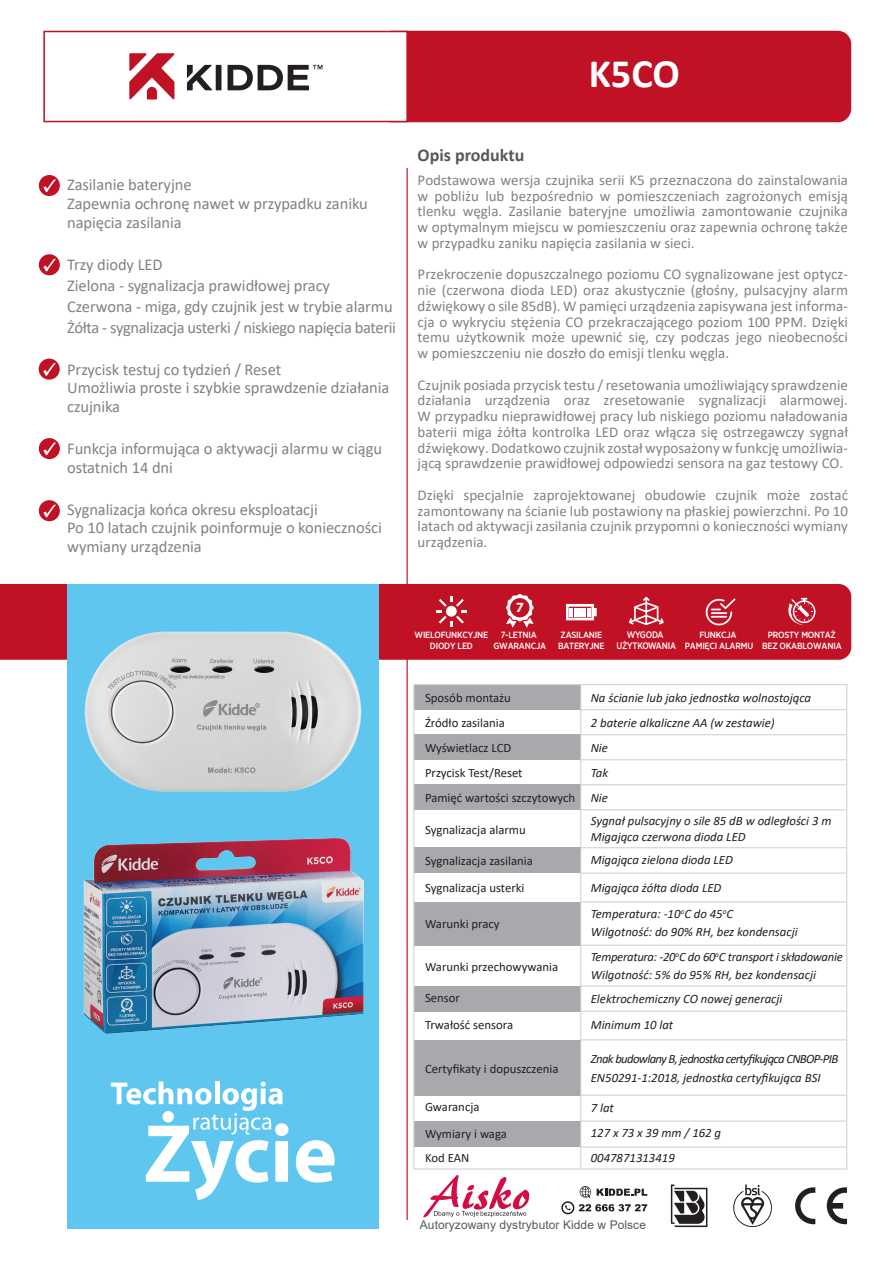
<style>
.page{position:relative;width:893px;height:1263px;background:#fff}
.page>*{position:absolute;margin:0;border:0;box-sizing:border-box;transform-origin:0 0}
.t1{font:700 40.5px "Calibri";color:#fff}
.t2{font:700 18px "Calibri";color:#57585a}
.t3{font:16.5px/18.8px "Calibri";letter-spacing:-.005em;color:#808285}
.t4{font:15px/15.8px "Calibri";color:#808285;text-align:justify}
.t5{font:700 13.05px "Gotham";color:#fff}
.t6{font:italic 12.75px/25px "Calibri";color:#231f20}
.t7{font:12.75px/25px "Calibri";color:#231f20}
.t8{font:italic 12.75px/19.5px "Calibri";letter-spacing:-.05em;color:#231f20}
.t9{font:italic 12.6px "Calibri";letter-spacing:-.02em;color:#231f20}
.t10{font:12px "Arial";letter-spacing:.005em;color:#57585a}
.t11{font:500 9.45px/10.8px "Gotham Narrow";letter-spacing:-.02em;color:#fff;text-align:center;scale:.95 1}
.t12{font:500 9px/10.8px "Gotham Narrow";letter-spacing:-.025em;color:#fff;text-align:center}
</style>
<div class="page">
<div style="left:378px;top:32px;width:472px;height:90px;background:#c01125;border-radius:13px"></div>
<div style="left:377px;top:31px;width:474px;height:91px;border:2px solid #c01125;border-radius:13px"></div>
<div style="left:414px;top:685px;width:167px;height:25px;background:#a8a9ad"></div>
<div style="left:414px;top:735px;width:167px;height:25px;background:#a8a9ad"></div>
<div style="left:414px;top:785px;width:167px;height:25px;background:#a8a9ad"></div>
<div style="left:414px;top:848px;width:167px;height:25px;background:#a8a9ad"></div>
<div style="left:414px;top:986px;width:167px;height:25px;background:#a8a9ad"></div>
<div style="left:414px;top:1121px;width:167px;height:26px;background:#a8a9ad"></div>
<div style="left:414px;top:1040px;width:167px;height:55px;background:#a8a9ad"></div>
<div style="left:414px;top:902px;width:167px;height:43px;background:#a8a9ad"></div>
<hr style="left:580px;top:685px;width:1px;height:482px;background:#d1d2d4">
<hr style="left:581px;top:709px;width:265px;height:1px;background:#d1d2d4">
<hr style="left:581px;top:734px;width:265px;height:1px;background:#d1d2d4">
<hr style="left:581px;top:759px;width:265px;height:1px;background:#d1d2d4">
<hr style="left:581px;top:784px;width:265px;height:1px;background:#d1d2d4">
<hr style="left:581px;top:809px;width:265px;height:1px;background:#d1d2d4">
<hr style="left:581px;top:847px;width:265px;height:1px;background:#d1d2d4">
<hr style="left:581px;top:872px;width:265px;height:2px;background:#d1d2d4">
<hr style="left:581px;top:901px;width:265px;height:1px;background:#d1d2d4">
<hr style="left:581px;top:945px;width:265px;height:1px;background:#d1d2d4">
<hr style="left:581px;top:985px;width:265px;height:2px;background:#d1d2d4">
<hr style="left:581px;top:1010px;width:265px;height:2px;background:#d1d2d4">
<hr style="left:581px;top:1039px;width:265px;height:1px;background:#d1d2d4">
<hr style="left:581px;top:1094px;width:265px;height:2px;background:#d1d2d4">
<hr style="left:581px;top:1120px;width:265px;height:2px;background:#d1d2d4">
<hr style="left:581px;top:1146px;width:265px;height:1px;background:#d1d2d4">
<hr style="left:406px;top:168px;width:2px;height:1052px;background:#c01125">
<div style="left:39px;top:175px;width:21px;height:21px;background:#c01125;border-radius:50%"></div>
<svg style="left:43px;top:179px;width:13px;height:15px"></svg>
<div style="left:39px;top:254px;width:21px;height:21px;background:#c01125;border-radius:50%"></div>
<svg style="left:43px;top:259px;width:13px;height:13px"></svg>
<div style="left:39px;top:359px;width:21px;height:21px;background:#c01125;border-radius:50%"></div>
<svg style="left:43px;top:363px;width:13px;height:15px"></svg>
<div style="left:39px;top:438px;width:21px;height:21px;background:#c01125;border-radius:50%"></div>
<svg style="left:43px;top:442px;width:13px;height:14px"></svg>
<div style="left:39px;top:500px;width:21px;height:21px;background:#c01125;border-radius:50%"></div>
<svg style="left:43px;top:505px;width:13px;height:13px"></svg>
<svg style="left:423px;top:1175px;width:106px;height:42px"></svg>
<svg style="left:597px;top:1189px;width:50px;height:7px"></svg>
<svg style="left:580px;top:1186px;width:11px;height:12px"></svg>
<svg style="left:579px;top:1204px;width:68px;height:7px"></svg>
<div style="left:561px;top:1201px;width:13px;height:13px;border:2px solid #231f20;border-radius:50%"></div>
<svg style="left:565px;top:1205px;width:6px;height:5px"></svg>
<svg style="left:671px;top:1184px;width:36px;height:43px"></svg>
<svg style="left:795px;top:1187px;width:20px;height:37px"></svg>
<svg style="left:827px;top:1187px;width:20px;height:37px"></svg>
<svg style="left:733px;top:1184px;width:39px;height:44px"></svg>
<div style="left:43px;top:31px;width:365px;height:91px;background:#fff;border:2px solid #c01125"></div>
<div style="left:216px;top:65px;width:5px;height:25px;background:#231f20"></div>
<svg style="left:187px;top:65px;width:25px;height:25px"></svg>
<svg style="left:129px;top:53px;width:46px;height:47px"></svg>
<svg style="left:228px;top:65px;width:94px;height:25px"></svg>
<div style="left:0;top:584px;width:851px;height:76px;background:#c01125"></div>
<svg style="left:566px;top:604px;width:31px;height:16px"></svg>
<svg style="left:506px;top:594px;width:28px;height:34px"></svg>
<svg style="left:436px;top:596px;width:31px;height:31px"></svg>
<svg style="left:787px;top:598px;width:28px;height:27px"></svg>
<svg style="left:629px;top:597px;width:35px;height:28px"></svg>
<svg style="left:705px;top:597px;width:32px;height:29px"></svg>
<div style="left:67px;top:584px;width:311px;height:645px;background:#5fc7ef"></div>
<img style="left:83px;top:837px;width:281px;height:197px">
<img style="left:64px;top:605px;width:318px;height:212px">
<svg style="left:111px;top:1081px;width:177px;height:119px"></svg>
<svg style="left:296px;top:1140px;width:39px;height:42px"></svg>
<h1 class="t1" style="left:589px;top:45px;width:93px">K5CO</h1>
<p class="t3" style="left:67px;top:175px;width:302px">Zasilanie bateryjne<br>Zapewnia ochronę nawet w przypadku zaniku napięcia zasilania</p>
<p class="t3" style="left:67px;top:253px;width:330px;line-height:21px">Trzy diody LED<br>Zielona - sygnalizacja prawidłowej pracy Czerwona - miga, gdy czujnik jest w trybie alarmu Żółta - sygnalizacja usterki / niskiego napięcia baterii</p>
<p class="t3" style="left:67px;top:359px;width:324px">Przycisk testuj co tydzień / Reset<br>Umożliwia proste i szybkie sprawdzenie działania czujnika</p>
<p class="t3" style="left:67px;top:439px;width:316px">Funkcja informująca o aktywacji alarmu w ciągu ostatnich 14 dni</p>
<p class="t3" style="left:67px;top:499px;width:316px">Sygnalizacja końca okresu eksploatacji<br>Po 10 latach czujnik poinformuje o konieczności wymiany urządzenia</p>
<p class="t2" style="left:418px;top:142px;width:108px">Opis produktu</p>
<p class="t4" style="left:418px;top:172px;width:432px">Podstawowa wersja czujnika serii K5 przeznaczona do zainstalowania w pobliżu lub bezpośrednio w pomieszczeniach zagrożonych emisją tlenku węgla. Zasilanie bateryjne umożliwia zamontowanie czujnika w optymalnym miejscu w pomieszczeniu oraz zapewnia ochronę także w przypadku zaniku napięcia zasilania w sieci.</p>
<p class="t4" style="left:418px;top:266px;width:432px">Przekroczenie dopuszczalnego poziomu CO sygnalizowane jest optycz&shy;nie (czerwona dioda LED) oraz akustycznie (głośny, pulsacyjny alarm dźwiękowy o sile 85dB). W pamięci urządzenia zapisywana jest informa&shy;cja o wykryciu stężenia CO przekraczającego poziom 100 PPM. Dzięki temu użytkownik może upewnić się, czy podczas jego nieobecności w pomieszczeniu nie doszło do emisji tlenku węgla.</p>
<p class="t4" style="left:418px;top:376px;width:432px">Czujnik posiada przycisk testu / resetowania umożliwiający sprawdzenie działania urządzenia oraz zresetowanie sygnalizacji alarmowej.<br>W przypadku nieprawidłowej pracy lub niskiego poziomu naładowania baterii miga żółta kontrolka LED oraz włącza się ostrzegawczy sygnał dźwiękowy. Dodatkowo czujnik został wyposażony w funkcję umożliwia&shy;jącą sprawdzenie prawidłowej odpowiedzi sensora na gaz testowy CO.</p>
<p class="t4" style="left:418px;top:487px;width:432px">Dzięki specjalnie zaprojektowanej obudowie czujnik może zostać zamontowany na ścianie lub postawiony na płaskiej powierzchni. Po 10 latach od aktywacji zasilania czujnik przypomni o konieczności wymiany urządzenia.</p>
<p class="t5" style="left:516px;top:599px;width:10px">7</p>
<p class="t12" style="left:493px;top:629px;width:54px">7-LETNIA<br>GWARANCJA</p>
<p class="t12" style="left:415px;top:629px;width:75px">WIELOFUNKCYJNE<br>DIODY LED</p>
<p class="t12" style="left:762px;top:629px;width:81px">PROSTY MONTAŻ<br>BEZ OKABLOWANIA</p>
<p class="t11" style="left:616px;top:629px;width:64px">WYGODA<br>UŻYTKOWANIA</p>
<p class="t12" style="left:685px;top:629px;width:70px">FUNKCJA<br>PAMIĘCI ALARMU</p>
<p class="t12" style="left:558px;top:629px;width:48px;text-align:left">ZASILANIE<br>BATERYJNE</p>
<p class="t7" style="left:425px;top:684px;width:152px">Sposób montażu<br>Źródło zasilania<br>Wyświetlacz LCD<br>Przycisk Test/Reset<br>Pamięć wartości szczytowych</p>
<p class="t7" style="left:425px;top:817px;width:102px">Sygnalizacja alarmu</p>
<p class="t7" style="left:425px;top:847px;width:109px;line-height:26.5px">Sygnalizacja zasilania<br>Sygnalizacja usterki</p>
<p class="t7" style="left:425px;top:911px;width:76px">Warunki pracy</p>
<p class="t7" style="left:425px;top:954px;width:135px">Warunki przechowywania</p>
<p class="t7" style="left:425px;top:984px;width:90px;line-height:26.4px">Sensor<br>Trwałość sensora</p>
<p class="t7" style="left:425px;top:1056px;width:135px">Certyfikaty i dopuszczenia</p>
<p class="t7" style="left:425px;top:1093px;width:83px;line-height:26.4px">Gwarancja<br>Wymiary i waga</p>
<p class="t7" style="left:425px;top:1144px;width:46px">Kod EAN</p>
<p class="t6" style="left:591px;top:684px;width:222px">Na ścianie lub jako jednostka wolnostojąca<br>2 baterie alkaliczne AA (w zestawie)<br>Nie<br>Tak<br>Nie</p>
<p class="t6" style="left:591px;top:811px;width:242px;line-height:16.6px">Sygnał pulsacyjny o sile 85 dB w odległości 3 m<br>Migająca czerwona dioda LED</p>
<p class="t6" style="left:591px;top:846px;width:144px;line-height:27.8px">Migająca zielona dioda LED<br>Migająca żółta dioda LED</p>
<p class="t6" style="left:591px;top:904px;width:208px;line-height:18px">Temperatura: -10<sup>o</sup>C do 45<sup>o</sup>C<br>Wilgotność: do 90% RH, bez kondensacji</p>
<p class="t9" style="left:591px;top:948px;width:253px">Temperatura: -20<sup>o</sup>C do 60<sup>o</sup>C transport i składowanie</p>
<p class="t6" style="left:591px;top:963px;width:227px;line-height:23.4px">Wilgotność: 5% do 95% RH, bez kondensacji<br>Elektrochemiczny CO nowej generacji</p>
<p class="t6" style="left:591px;top:1011px;width:84px">Minimum 10 lat</p>
<p class="t8" style="left:591px;top:1048px;width:249px">Znak budowlany B, jednostka certyfikująca CNBOP-PIB<br>EN50291-1:2018, jednostka certyfikująca BSI</p>
<p class="t6" style="left:591px;top:1094px;width:132px">7 lat<br>127 x 73 x 39 mm / 162 g<br>0047871313419</p>
<p class="t10" style="left:420px;top:1216px;width:228px">Autoryzowany dystrybutor Kidde w Polsce</p>
</div>
